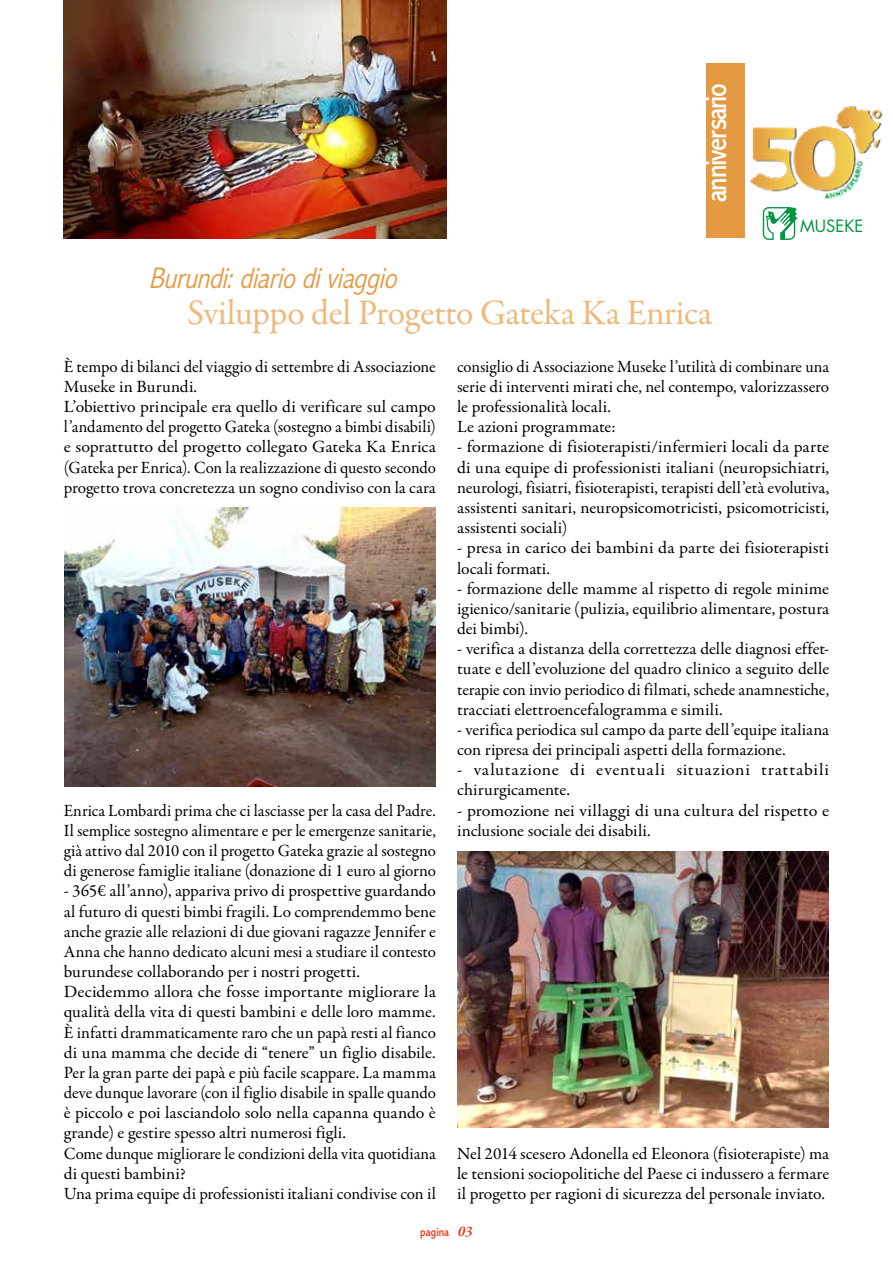
<style>
.page{position:relative;width:893px;height:1263px;background:#fff}
.page>*{position:absolute;margin:0;border:0;box-sizing:border-box;transform-origin:0 0}
.t1{font:36px "Garamond Premr Pro";letter-spacing:-.015em;color:#edb97d}
.t2{font:italic 300 condensed 30px "Abadi MT Std";color:#e49a43}
.t3{font:condensed 30px "Abadi MT Std";letter-spacing:-.04em;color:#fff}
.t4{font:17.25px/20.1px "Garamond Premr Pro";color:#000}
.t5{font:17.25px/20.2px "Garamond Premr Pro";color:#000;text-align:justify;scale:1.04 1}
.t6{font:17.25px/20.2px "Garamond Premr Pro";color:#000;scale:1.05 1}
.t7{font:17.25px/20.2px "Garamond Premr Pro";letter-spacing:.03em;color:#000;scale:1.05 1}
.t8{font:16.5px "Futura Std";color:#009641}
.t9{font:condensed 12px "Abadi MT Std";color:#e63312}
.s1{font-family:"Garamond Premr Pro";font-weight:600;font-style:italic;font-stretch:normal;font-size:15px}
</style>
<div class="page">
<img style="left:749px;top:106px;width:134px;height:94px">
<svg style="left:763px;top:207px;width:34px;height:33px"></svg>
<div style="left:706px;top:64px;width:38px;height:174px;background:#e49a43"></div>
<img style="left:64px;top:0;width:382px;height:238px">
<img style="left:64px;top:508px;width:372px;height:278px">
<img style="left:457px;top:851px;width:372px;height:276px">
<h2 class="t3" style="left:700px;top:202px;width:121px;rotate:-90deg">anniversario</h2>
<h2 class="t2" style="left:149px;top:262px;width:257px">Burundi:diariodiviaggio</h2>
<h1 class="t1" style="left:187px;top:291px;width:526px">Sviluppo del Progetto Gateka Ka Enrica</h1>
<p class="t8" style="left:800px;top:215px;width:65px">MUSEKE</p>
<p class="t4" style="left:64px;top:357px;width:374px">È tempo di bilanci del viaggio di settembre di Associazione Museke in Burundi.<br>L’obiettivo principale era quello di verificare sul campo l’andamento del progetto Gateka (sostegno a bimbi disabili) e soprattutto del progetto collegato Gateka Ka Enrica (Gateka per Enrica). Con la realizzazione di questo secondo progetto trova concretezza un sogno condiviso con la cara</p>
<p class="t4" style="left:64px;top:800px;width:374px;text-align:justify">Enrica Lombardi prima che ci lasciasse per la casa del Padre.<br>Il semplice sostegno alimentare e per le emergenze sanitarie, già attivo dal 2010 con il progetto Gateka grazie al sostegno di generose famiglie italiane (donazione di 1 euro al giorno</p>
<p class="t4" style="left:64px;top:881px;width:374px">- 365€ all’anno), appariva privo di prospettive guardando al futuro di questi bimbi fragili. Lo comprendemmo bene anche grazie alle relazioni di due giovani ragazze Jennifer e Anna che hanno dedicato alcuni mesi a studiare il contesto burundese collaborando per i nostri progetti.<br>Decidemmo allora che fosse importante migliorare la qualità della vita di questi bambini e delle loro mamme.<br>È infatti drammaticamente raro che un papà resti al fianco di una mamma che decide di “tenere” un figlio disabile.<br>Per la gran parte dei papà e più facile scappare. La mamma deve dunque lavorare (con il figlio disabile in spalle quando è piccolo e poi lasciandolo solo nella capanna quando è grande) e gestire spesso altri numerosi figli.<br>Come dunque migliorare le condizioni della vita quotidiana di questi bambini?<br>Una prima equipe di professionisti italiani condivise con il</p>
<p class="t4" style="left:457px;top:357px;width:374px">consiglio di Associazione Museke l’utilità di combinare una serie di interventi mirati che, nel contempo, valorizzassero le professionalità locali.<br>Le azioni programmate:</p>
<p class="t5" style="left:457px;top:437px;width:359px">- formazione di fisioterapisti/infermieri locali da parte di una equipe di professionisti italiani (neuropsichiatri, neurologi, fisiatri, fisioterapisti, terapisti dell’età evolutiva, assistenti sanitari, neuropsicomotricisti, psicomotricisti, assistenti sociali)</p>
<p class="t5" style="left:457px;top:538px;width:359px">- presa in carico dei bambini da parte dei fisioterapisti locali formati.</p>
<p class="t4" style="left:457px;top:579px;width:374px;text-align:justify">- formazione delle mamme al rispetto di regole minime igienico/sanitarie (pulizia, equilibrio alimentare, postura dei bimbi).</p>
<p class="t4" style="left:457px;top:639px;width:374px;text-align:justify">- verifica a distanza della correttezza delle diagnosi effet&shy;tuate e dell’evoluzione del quadro clinico a seguito delle terapie con invio periodico di filmati, schede anamnestiche, tracciati elettroencefalogramma e simili.</p>
<p class="t4" style="left:457px;top:720px;width:373px">- verifica periodica sul campo da parte dell’equipe italiana con ripresa dei principali aspetti della formazione.</p>
<p class="t7" style="left:457px;top:760px;width:356px">- valutazione di eventuali situazioni trattabili chirurgicamente.</p>
<p class="t6" style="left:457px;top:800px;width:356px">- promozione nei villaggi di una cultura del rispetto e inclusione sociale dei disabili.</p>
<p class="t4" style="left:457px;top:1143px;width:374px;text-align:justify">Nel 2014 scesero Adonella ed Eleonora (fisioterapiste) ma le tensioni sociopolitiche del Paese ci indussero a fermare il progetto per ragioni di sicurezza del personale inviato.</p>
<p class="t9" style="left:420px;top:1225px;width:54px">pagina <span class="s1">03</span></p>
</div>
